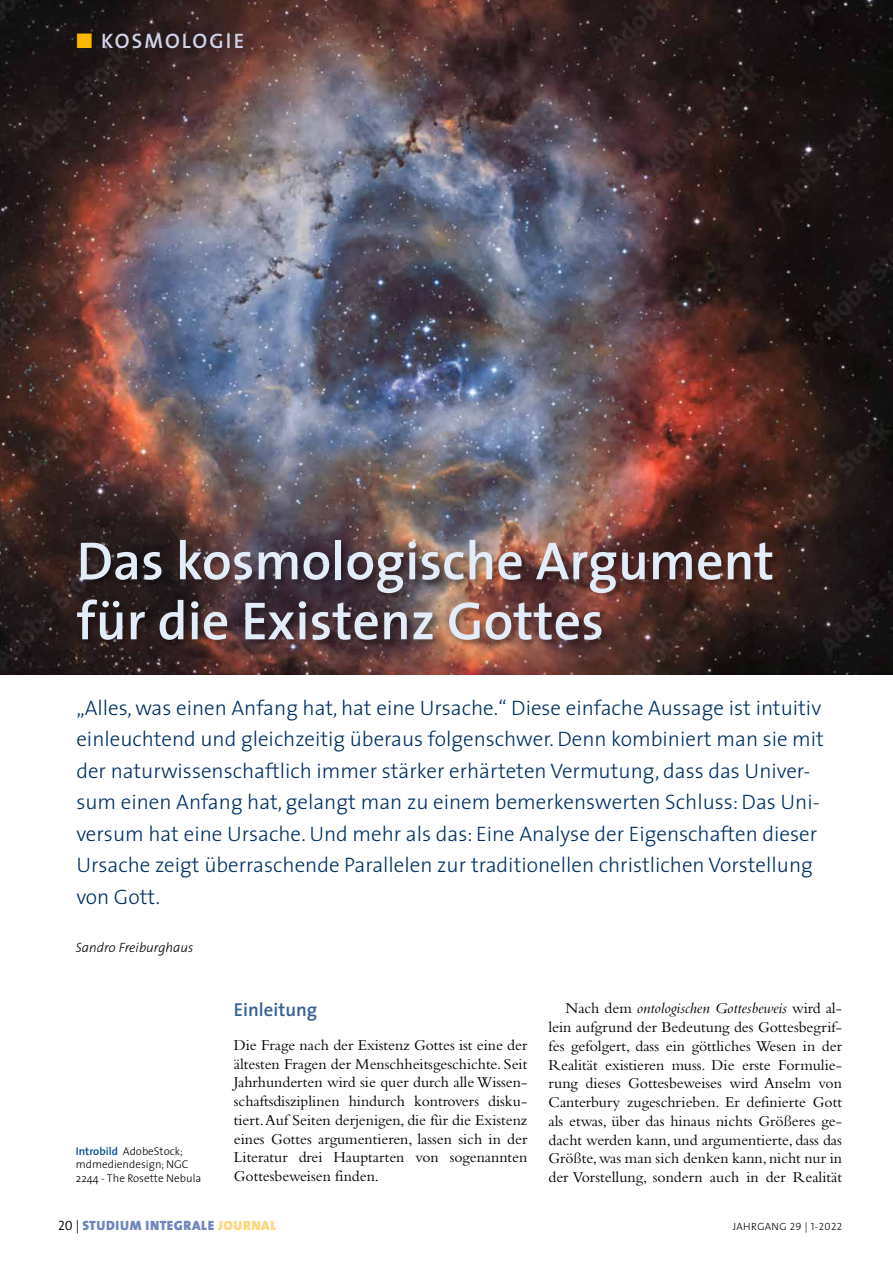
<style>
.page{position:relative;width:893px;height:1263px;background:#fff}
.page>*{position:absolute;margin:0;border:0;box-sizing:border-box;transform-origin:0 0}
.t1{font:600 54px/60px "The Sans";color:#e3edfa}
.t2{font:300 21px/31.5px "The Sans";color:#003063}
.t3{font:600 21px "The Sans";letter-spacing:.1em;color:#d0d4eb}
.t4{font:600 18.75px "The Sans";color:#365f91}
.t5{font:15.75px/18.8px "Bembo";color:#000;text-align:justify}
.t6{font:900 13.5px "The Sans";letter-spacing:.04em;color:#7086be}
.t7{font:italic 300 13.5px "The Sans";color:#000}
.t8{font:300 11.25px/13.5px "The Sans";color:#000}
.t9{font:10.5px "The Sans Light Caps";letter-spacing:.04em;color:#000}
.s1{color:#fbba00}
.s2{font-weight:600;color:#004a93}
.s3{font-style:italic}
.s4{font-family:"The Sans Semi Light Caps";font-weight:400;color:#000}
.s5{font-weight:300;color:#000}
.s6{color:#ffd67b}
</style>
<div class="page">
<img style="left:0;top:0;width:893px;height:674px">
<div style="left:78px;top:541px;width:702px;height:106px;background:#000;opacity:.25"></div>
<h2 class="t3" style="left:77px;top:23px;width:169px"><span class="s1">■</span> KOSMOLOGIE</h2>
<h1 class="t1" style="left:77px;top:529px;width:699px">Das kosmologische Argument für die Existenz Gottes</h1>
<p class="t2" style="left:76px;top:691px;width:749px">„Alles, was einen Anfang hat, hat eine Ursache.“ Diese einfache Aussage ist intuitiv einleuchtend und gleichzeitig überaus folgenschwer. Denn kombiniert man sie mit der naturwissenschaftlich immer stärker erhärteten Vermutung, dass das Univer&shy;sum einen Anfang hat, gelangt man zu einem bemerkenswerten Schluss: Das Uni&shy;versum hat eine Ursache. Und mehr als das: Eine Analyse der Eigenschaften dieser Ursache zeigt überraschende Parallelen zur traditionellen christlichen Vorstellung von Gott.</p>
<p class="t7" style="left:76px;top:936px;width:119px">Sandro Freiburghaus</p>
<p class="t8" style="left:76px;top:1144px;width:127px"><span class="s2">Introbild</span> AdobeStock; mdmediendesign; NGC<br>2244 - The Rosette Nebula</p>
<p class="t4" style="left:234px;top:994px;width:85px">Einleitung</p>
<p class="t5" style="left:234px;top:1035px;width:295px">Die Frage nach der Existenz Gottes ist eine der ältesten Fragen der Menschheitsgeschichte. Seit Jahrhunderten wird sie quer durch alle Wissen&shy;schaftsdisziplinen hindurch kontrovers disku&shy;tiert. Auf Seiten derjenigen, die für die Existenz eines Gottes argumentieren, lassen sich in der Literatur drei Hauptarten von sogenannten Gottesbeweisen finden.</p>
<p class="t5" style="left:548px;top:999px;width:295px;text-indent:17px">Nach dem <span class="s3">ontologischen Gottesbeweis</span> wird al&shy;lein aufgrund der Bedeutung des Gottesbegrif&shy;fes gefolgert, dass ein göttliches Wesen in der Realität existieren muss. Die erste Formulie&shy;rung dieses Gottesbeweises wird Anselm von Canterbury zugeschrieben. Er definierte Gott als etwas, über das hinaus nichts Größeres ge&shy;dacht werden kann, und argumentierte, dass das Größte, was man sich denken kann, nicht nur in der Vorstellung, sondern auch in der Realität</p>
<p class="t6" style="left:58px;top:1214px;width:220px"><span class="s4">20</span> <span class="s5">|</span> STUDIUM INTEGRALE <span class="s6">JOURNAL</span></p>
<p class="t9" style="left:733px;top:1218px;width:111px">JAHRGANG 29 | 1-2022</p>
</div>
